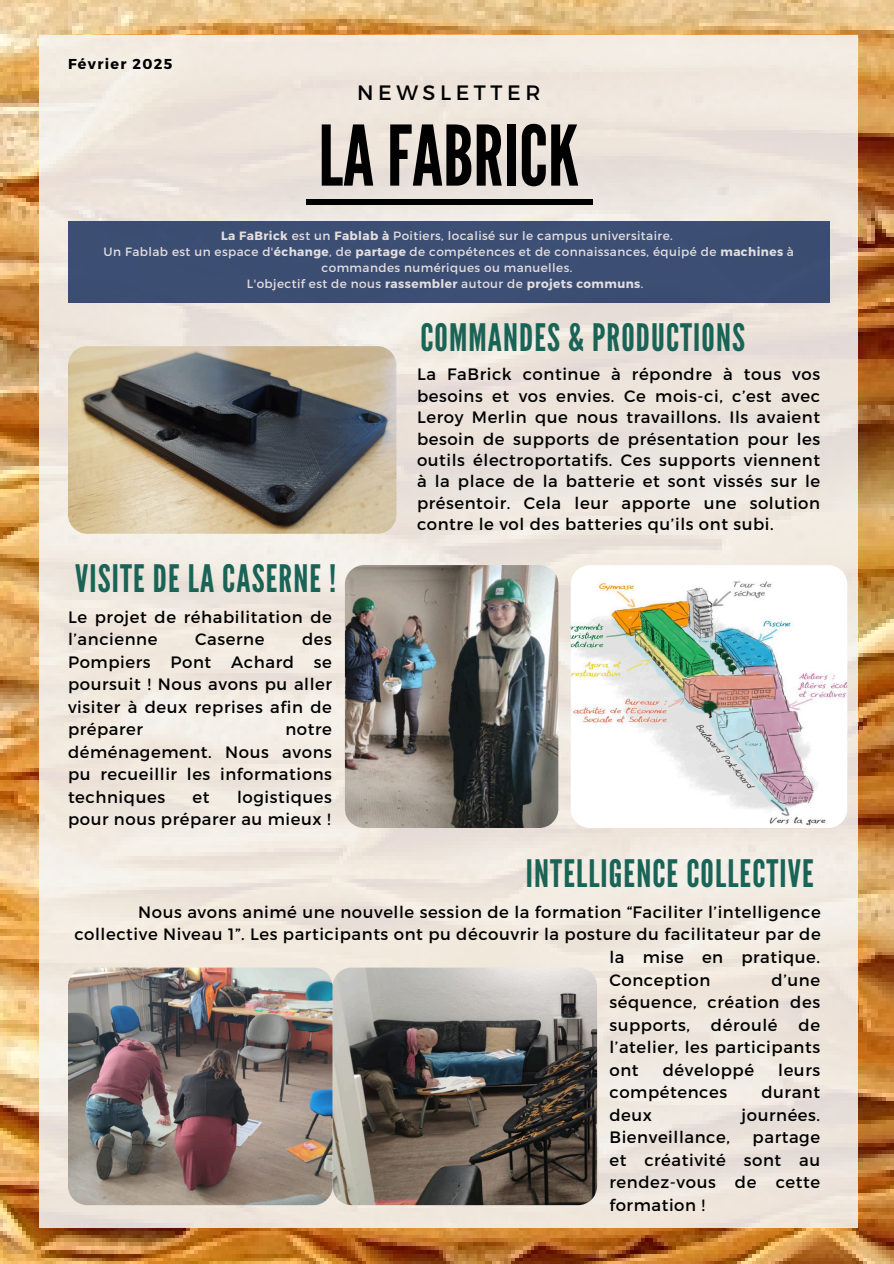
<style>
.page{position:relative;width:894px;height:1264px;background:#fff}
.page>*{position:absolute;margin:0;border:0;box-sizing:border-box;transform-origin:0 0}
.t1{font:83.1px "League Gothic";color:#000}
.t2{font:37.8px "League Gothic";letter-spacing:.03em;color:#196456}
.t3{font:20.85px "Montserrat";letter-spacing:.22em;color:#000}
.t4{font:16.5px/22.5px "Montserrat";letter-spacing:.035em;color:#000;text-align:justify}
.t5{font:700 14.4px "Montserrat";letter-spacing:.09em;color:#000}
.t6{font:12px/16px "Montserrat";letter-spacing:.035em;color:#e4dede;text-align:center}
.s1{font-weight:700}
</style>
<div class="page">
<img style="left:0;top:0;width:893px;height:1263px">
<img style="left:40px;top:36px;width:817px;height:1191px">
<div style="left:306px;top:199px;width:286px;height:6px;background:#000"></div>
<div style="left:68px;top:221px;width:761px;height:82px;background:#3c4e72"></div>
<img style="left:68px;top:346px;width:328px;height:187px">
<img style="left:570px;top:565px;width:276px;height:263px;border-radius:19px">
<img style="left:332px;top:967px;width:265px;height:238px;border-radius:19px">
<img style="left:68px;top:967px;width:264px;height:238px;border-radius:19px">
<img style="left:345px;top:565px;width:213px;height:262px;border-radius:19px">
<h2 class="t5" style="left:68px;top:54px;width:106px">Février 2025</h2>
<p class="t3" style="left:357px;top:79px;width:185px">NEWSLETTER</p>
<p class="t1" style="left:318px;top:108px;width:262px">LAFABRICK</p>
<p class="t6" style="left:221px;top:227px;width:453px"><span class="s1">La FaBrick</span> est un <span class="s1">Fablab à</span> Poitiers, localisé sur le campus universitaire.</p>
<h2 class="t6" style="left:104px;top:243px;width:691px">Un Fablab est un espace d'<span class="s1">échange</span>, de <span class="s1">partage</span> de compétences et de connaissances, équipé de <span class="s1">machines</span> à commandes numériques ou manuelles.</h2>
<h4 class="t6" style="left:247px;top:275px;width:398px">L'objectif est de nous <span class="s1">rassembler</span> autour de <span class="s1">projets communs</span>.</h4>
<h2 class="t2" style="left:75px;top:557px;width:262px">VISITE DE LA CASERNE !</h2>
<p class="t4" style="left:68px;top:604px;width:265px">Le projet de réhabilitation de l’ancienne</p>
<p class="t4" style="left:68px;top:627px;width:265px;text-indent:234px">des Pompiers Pont Achard se poursuit ! Nous avons pu aller visiter à deux reprises afin de préparer</p>
<p class="t4" style="left:195px;top:627px;width:71px">Caserne</p>
<p class="t4" style="left:68px;top:717px;width:265px;text-indent:217px">notre déménagement. Nous avons pu recueillir les informations techniques</p>
<p class="t4" style="left:68px;top:784px;width:265px;text-align:right">logistiques<br>pour nous préparer au mieux !</p>
<p class="t4" style="left:192px;top:784px;width:18px">et</p>
<p class="t2" style="left:420px;top:315px;width:326px">COMMANDES &amp; PRODUCTIONS</p>
<p class="t4" style="left:417px;top:363px;width:404px;line-height:21.3px">La FaBrick continue à répondre à tous vos besoins et vos envies. Ce mois-ci, c’est avec Leroy Merlin que nous travaillons. Ils avaient besoin de supports de présentation pour les outils électroportatifs. Ces supports viennent à la place de la batterie et sont vissés sur le présentoir. Cela leur apporte une solution contre le vol des batteries qu’ils ont subi.</p>
<h4 class="t2" style="left:526px;top:851px;width:289px">INTELLIGENCE COLLECTIVE</h4>
<h4 class="t4" style="left:74px;top:900px;width:747px;text-align:right">Nous avons animé une nouvelle session de la formation “Faciliter l’intelligence collective Niveau 1”. Les participants ont pu découvrir la posture du facilitateur par de</h4>
<p class="t4" style="left:609px;top:945px;width:212px">la mise en pratique.<br>Conception</p>
<p class="t4" style="left:609px;top:967px;width:212px;text-indent:162px">d’une séquence, création des supports,</p>
<p class="t4" style="left:710px;top:1012px;width:68px">déroulé</p>
<p class="t4" style="left:609px;top:1012px;width:212px;text-indent:189px">de l’atelier, les participants ont</p>
<p class="t4" style="left:662px;top:1057px;width:93px">développé</p>
<p class="t4" style="left:778px;top:1057px;width:43px">leurs</p>
<p class="t4" style="left:609px;top:1080px;width:119px">compétences</p>
<p class="t4" style="left:761px;top:1080px;width:60px">durant</p>
<p class="t4" style="left:609px;top:1102px;width:44px">deux</p>
<p class="t4" style="left:741px;top:1102px;width:80px">journées.</p>
<p class="t4" style="left:609px;top:1125px;width:122px">Bienveillance,</p>
<p class="t4" style="left:609px;top:1125px;width:212px;text-indent:143px">partage et créativité sont au rendez-vous de cette formation !</p>
</div>
